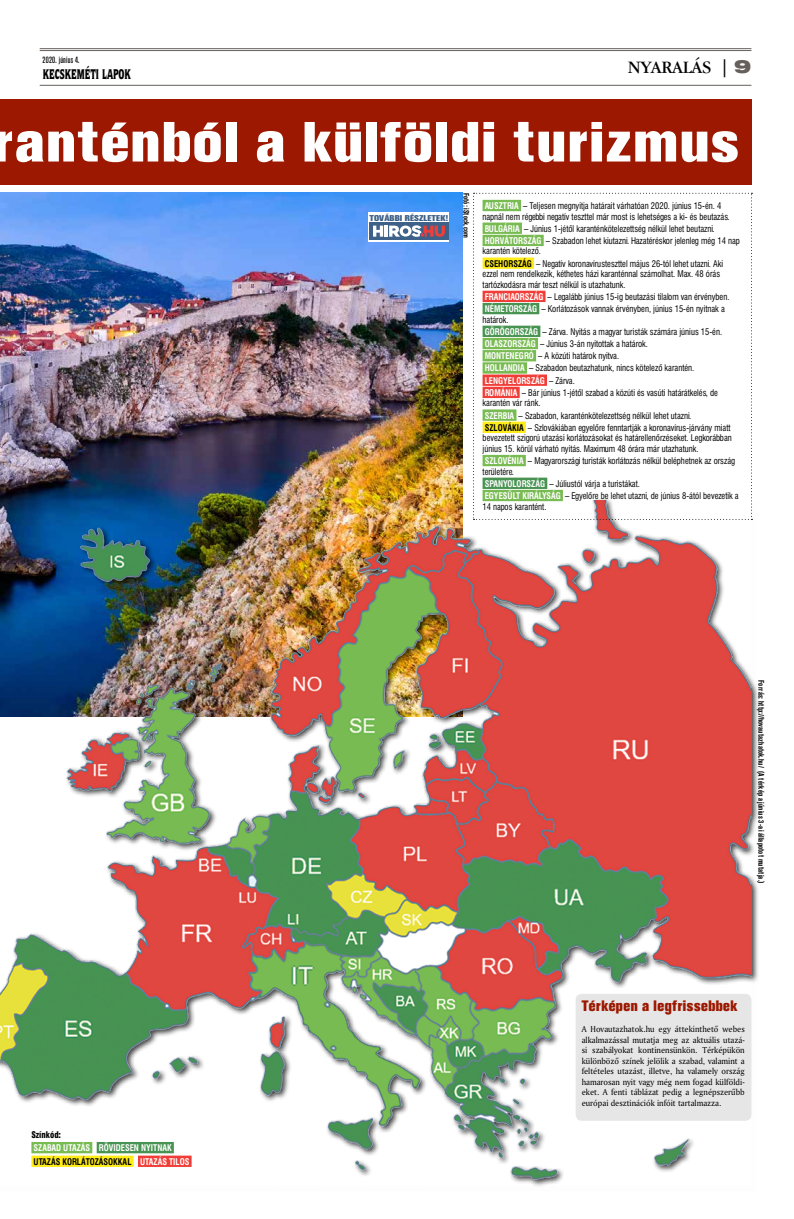
<style>
.page{position:relative;width:794px;height:1219px;background:#fff}
.page>*{position:absolute;margin:0;border:0;box-sizing:border-box;transform-origin:0 0}
.t1{font:700 56px "Akzidenz Grotesk XPFL";color:#fff}
.t2{font:18px "Garamond Bk PFL";color:#000}
.t3{font:700 15px "Akzidenz Grotesk XPFL";color:#9c1800;scale:.9 1}
.t4{font:14px "Quorum Blk PFL";letter-spacing:-.01em;color:#000;scale:.64 1}
.t5{font:9px/12.2px "Swiss 721 Cn PFL";color:#000;scale:.95 1}
.t6{font:9px/10.5px "Amerigo PFL";color:#000;text-align:justify;scale:.95 1}
.t7{font:700 9px/13.6px "Swiss 721 Cn PFL";color:#fff;scale:.95 1}
.t8{font:9px "Akzidenz Grotesk Md Cn PFL";color:#000;scale:.95 1}
.t9{font:9px "Swiss 721 Blk Cn PFL";color:#000;scale:.95 1}
.t10{font:700 8.4px "Akzidenz Grotesk XPFL";letter-spacing:-.03em;color:#3d6188;scale:1.1 1}
.t11{font:700 8px "Akzidenz Grotesk Cn PFL";color:#000;scale:.95 1}
.s1{font-family:"Swiss 721 Blk Ex PFL";color:#66605c}
.s2{font-weight:700;color:#fff}
.s3{font-weight:700}
.s4{color:#000}
</style>
<div class="page">
<hr style="left:40px;top:48px;width:711px;height:1px;background:#66605c">
<hr style="left:40px;top:50px;width:711px;height:1px;background:#66605c">
<hr style="left:40px;top:85px;width:711px;height:1px;background:#66605c">
<div style="left:0;top:99px;width:751px;height:85px;background:#9c1800"></div>
<img style="left:0;top:193px;width:462px;height:305px">
<div style="left:0;top:498px;width:760px;height:696px;background:#000;opacity:.75"></div>
<img style="left:0;top:500px;width:751px;height:686px">
<svg style="left:473px;top:193px;width:279px;height:327px"></svg>
<div style="left:31px;top:1142px;width:61px;height:11px;background:#78bb52"></div>
<div style="left:97px;top:1142px;width:77px;height:11px;background:#489352"></div>
<div style="left:31px;top:1156px;width:103px;height:11px;background:#ffec18"></div>
<div style="left:138px;top:1156px;width:54px;height:11px;background:#f13d37"></div>
<div style="left:369px;top:213px;width:80px;height:29px;background:#fff"></div>
<div style="left:369px;top:222px;width:79px;height:18px;background:#3e6189"></div>
<svg style="left:373px;top:226px;width:10px;height:11px"></svg>
<hr style="left:384px;top:226px;width:4px;height:11px;background:#fff">
<svg style="left:389px;top:225px;width:56px;height:12px"></svg>
<div style="left:575px;top:994px;width:176px;height:127px;background:#e7e6e6;border-radius:6px"></div>
<p class="t8" style="left:43px;top:55px;width:41px">2020. június 4.</p>
<h3 class="t4" style="left:43px;top:65px;width:139px">KECSKEMÉTI LAPOK</h3>
<h2 class="t2" style="left:628px;top:57px;width:125px">NYARALÁS | <span class="s1">9</span></h2>
<h1 class="t1" style="left:-7px;top:109px;width:749px">ranténból a külföldi turizmus</h1>
<p class="t5" style="left:482px;top:201px;width:262px;line-height:10.5px"><span class="s2">AUSZTRIA</span> – Teljesen megnyitja határait várhatóan 2020. június 15-én. 4 napnál nem régebbi negatív teszttel már most is lehetséges a ki- és beutazás.</p>
<p class="t5" style="left:485px;top:222px;width:270px"><span class="s2">BULGÁRIA</span> – Június 1-jétől karanténkötelezettség nélkül lehet beutazni.<br><span class="s2">HORVÁTORSZÁG</span> – Szabadon lehet kiutazni. Hazatéréskor jelenleg még 14 nap</p>
<p class="t5" style="left:482px;top:245px;width:255px">karantén kötelező.<br><span class="s3">CSEHORSZÁG</span> – Negatív koronavírusteszttel május 26-tól lehet utazni. Aki</p>
<p class="t5" style="left:482px;top:269px;width:252px;line-height:10.5px">ezzel nem rendelkezik, kéthetes házi karanténnal számolhat. Max. 48 órás tartózkodásra már teszt nélkül is utazhatunk.</p>
<p class="t5" style="left:485px;top:291px;width:259px"><span class="s2">FRANCIAORSZÁG</span> – Legalább június 15-ig beutazási tilalom van érvényben.<br><span class="s2">NÉMETORSZÁG</span> – Korlátozások vannak érvényben, június 15-én nyitnak a</p>
<p class="t5" style="left:482px;top:313px;width:254px">határok.<br><span class="s2">GÖRÖGORSZÁG</span> – Zárva. Nyitás a magyar turisták számára június 15-én.<br><span class="s2">OLASZORSZÁG</span> – Június 3-án nyitottak a határok.<br><span class="s2">MONTENEGRÓ</span> – A közúti határok nyitva.<br><span class="s2">HOLLANDIA</span> – Szabadon beutazhatunk, nincs kötelező karantén.<br><span class="s2">LENGYELORSZÁG</span> – Zárva.<br><span class="s2">ROMÁNIA</span> – Bár június 1-jétől szabad a közúti és vasúti határátkelés, de</p>
<p class="t5" style="left:482px;top:397px;width:262px">karantén vár ránk.<br><span class="s2">SZERBIA</span> – Szabadon, karanténkötelezettség nélkül lehet utazni.<br><span class="s3">SZLOVÁKIA</span> – Szlovákiában egyelőre fenntartják a koronavírus-járvány miatt</p>
<p class="t5" style="left:482px;top:433px;width:264px;line-height:10.5px">bevezetett szigorú utazási korlátozásokat és határellenőrzéseket. Legkorábban június 15. körül várható nyitás. Maximum 48 órára már utazhatunk.</p>
<p class="t5" style="left:482px;top:456px;width:267px;line-height:10.5px"><span class="s2">SZLOVÉNIA</span> – Magyarországi turisták korlátozás nélkül beléphetnek az ország területére.</p>
<p class="t5" style="left:485px;top:477px;width:269px"><span class="s2">SPANYOLORSZÁG</span> – Júliustól várja a turistákat.<br><span class="s2">EGYESÜLT KIRÁLYSÁG</span> – Egyelőre be lehet utazni, de június 8-ától bevezetik a</p>
<p class="t5" style="left:482px;top:500px;width:69px">14 napos karantént.</p>
<p class="t11" style="left:471px;top:193px;width:49px;rotate:90deg">Fotó: iStock.com</p>
<p class="t10" style="left:369px;top:213px;width:73px">TOVÁBBI RÉSZLETEK!</p>
<p class="t9" style="left:31px;top:1129px;width:32px">Színkód:</p>
<p class="t7" style="left:34px;top:1141px;width:166px">SZABAD UTAZÁS RÖVIDESEN NYITNAK<br><span class="s4">UTAZÁS KORLÁTOZÁSOKKAL</span> UTAZÁS TILOS</p>
<p class="t11" style="left:766px;top:680px;width:215px;rotate:90deg">Forrás: http://hovautazhatok.hu/ (A térkép a június 3-ai állapotot mutatja.)</p>
<h3 class="t3" style="left:581px;top:997px;width:175px">Térképen a legfrissebbek</h3>
<p class="t6" style="left:581px;top:1024px;width:173px">A Hovautazhatok.hu egy áttekinthető webes alkalmazással mutatja meg az aktuális utazá&shy;si szabályokat kontinensünkön. Térképükön különböző színek jelölik a szabad, valamint a feltételes utazást, illetve, ha valamely ország hamarosan nyit vagy még nem fogad külföldi&shy;eket. A fenti táblázat pedig a legnépszerűbb európai desztinációk infóit tartalmazza.</p>
</div>
